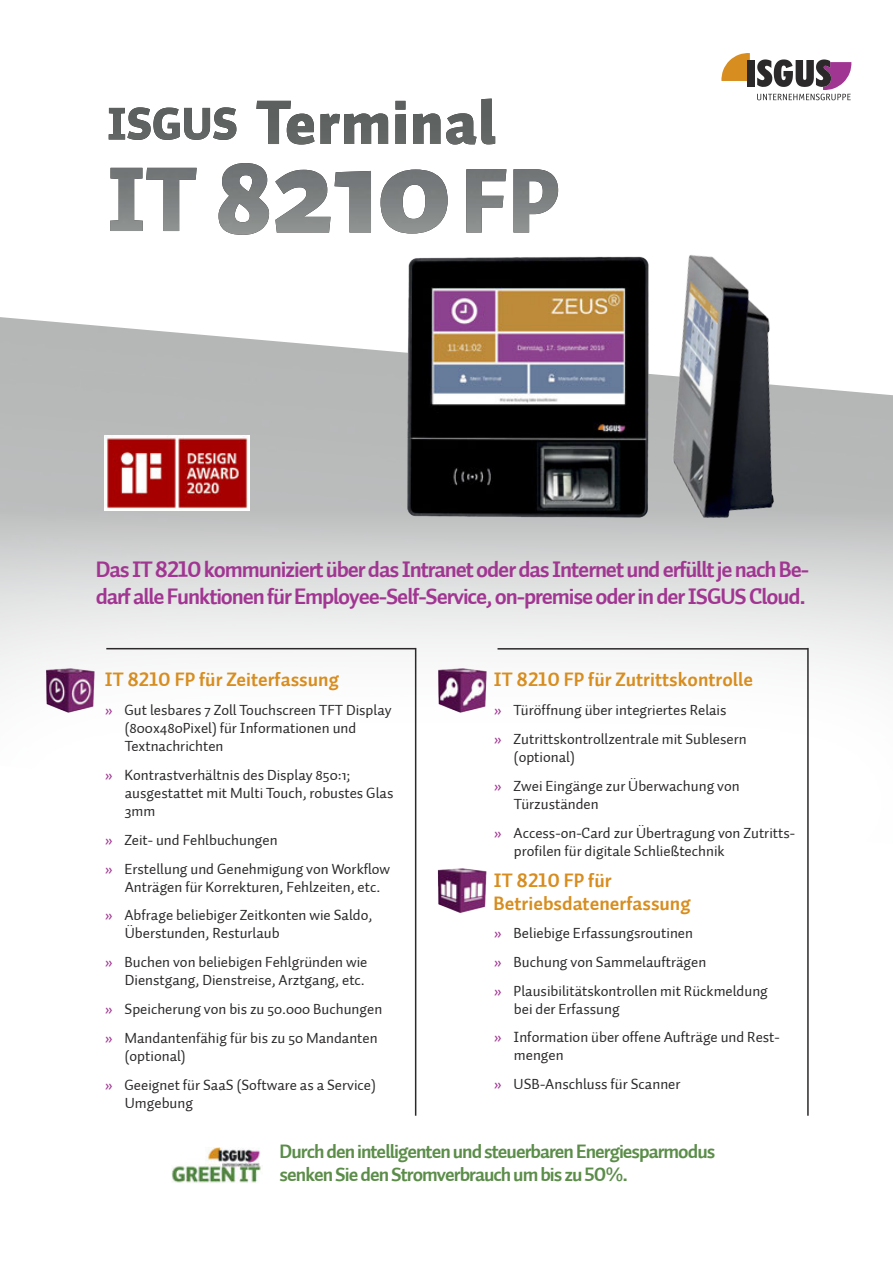
<style>
.page{position:relative;width:893px;height:1263px;background:#fff}
.page>*{position:absolute;margin:0;border:0;box-sizing:border-box;transform-origin:0 0}
.t1{font:22.5px/27px "Auto 1 Bold LF";letter-spacing:-.05em;color:#a13692}
.t2{font:19.5px/23.4px "Auto 1 Bold LF";letter-spacing:-.05em;color:#5b8d49}
.t3{font:19.5px/23.4px "Auto 1 Bold LF";color:#d78d1f}
.t4{font:15px/28.8px "Auto 1";color:#2b292a}
.s1{color:#a13692}
</style>
<div class="page">
<svg style="left:0;top:510px;width:893px;height:559px"></svg>
<img style="left:104px;top:436px;width:144px;height:74px">
<svg style="left:721px;top:53px;width:29px;height:28px"></svg>
<div style="left:747px;top:60px;width:7px;height:26px;background:#2b292a"></div>
<svg style="left:757px;top:59px;width:94px;height:41px"></svg>
<img style="left:41px;top:659px;width:61px;height:57px">
<img style="left:433px;top:659px;width:61px;height:57px">
<img style="left:433px;top:860px;width:61px;height:61px">
<hr style="left:106px;top:648px;width:310px;height:1px;background:#2b292a">
<hr style="left:497px;top:648px;width:311px;height:1px;background:#2b292a">
<hr style="left:415px;top:648px;width:1px;height:468px;background:#2b292a">
<hr style="left:807px;top:648px;width:2px;height:468px;background:#2b292a">
<img style="left:398px;top:255px;width:390px;height:272px">
<img style="left:171px;top:1147px;width:90px;height:36px">
<svg style="left:109px;top:107px;width:449px;height:128px"></svg>
<img style="left:127px;top:99px;width:368px;height:45px">
<h1 class="t1" style="left:96px;top:556px;width:715px">Das IT 8210 kommuniziert über das Intranet oder das Internet und erfüllt je nach Be&shy;darf alle Funktionen für Employee-Self-Service, on-premise oder in der ISGUS Cloud.</h1>
<h2 class="t3" style="left:104px;top:668px;width:236px">IT 8210 FP für Zeiterfassung</h2>
<p class="t4" style="left:125px;top:701px;width:268px;line-height:18px;text-indent:-20px"><span class="s1">»</span> Gut lesbares 7 Zoll Touchscreen TFT Display (800x480Pixel) für Informationen und<br>Textnachrichten</p>
<p class="t4" style="left:125px;top:766px;width:270px;line-height:18px;text-indent:-20px"><span class="s1">»</span> Kontrastverhältnis des Display 850:1; ausgestattet mit Multi Touch, robustes Glas<br>3mm</p>
<p class="t4" style="left:104px;top:825px;width:287px"><span class="s1">»</span> Zeit- und Fehlbuchungen<br><span class="s1">»</span> Erstellung und Genehmigung von Workflow</p>
<p class="t4" style="left:104px;top:872px;width:277px;text-indent:20px">Anträgen für Korrekturen, Fehlzeiten, etc. <span class="s1">»</span> Abfrage beliebiger Zeitkonten wie Saldo,</p>
<p class="t4" style="left:104px;top:919px;width:264px;text-indent:20px">Überstunden, Resturlaub<br><span class="s1">»</span> Buchen von beliebigen Fehlgründen wie</p>
<p class="t4" style="left:104px;top:966px;width:279px;text-align:center">Dienstgang, Dienstreise, Arztgang, etc.<br><span class="s1">»</span> Speicherung von bis zu 50.000 Buchungen <span class="s1">»</span> Mandantenfähig für bis zu 50 Mandanten</p>
<p class="t4" style="left:104px;top:1041px;width:273px;text-indent:20px">(optional)<br><span class="s1">»</span> Geeignet für SaaS (Software as a Service)</p>
<p class="t4" style="left:125px;top:1088px;width:70px">Umgebung</p>
<h2 class="t3" style="left:494px;top:668px;width:261px">IT 8210 FP für Zutrittskontrolle</h2>
<p class="t4" style="left:494px;top:696px;width:255px"><span class="s1">»</span> Türöffnung über integriertes Relais<br><span class="s1">»</span> Zutrittskontrollzentrale mit Sublesern</p>
<p class="t4" style="left:494px;top:743px;width:248px;text-indent:20px">(optional)<br><span class="s1">»</span> Zwei Eingänge zur Überwachung von</p>
<p class="t4" style="left:494px;top:789px;width:303px;text-indent:20px">Türzuständen<br><span class="s1">»</span> Access-on-Card zur Übertragung von Zutritts-</p>
<p class="t4" style="left:514px;top:836px;width:212px">profilen für digitale Schließtechnik</p>
<h2 class="t3" style="left:494px;top:869px;width:199px">IT 8210 FP für<br>Betriebsdatenerfassung</h2>
<p class="t4" style="left:494px;top:919px;width:276px"><span class="s1">»</span> Beliebige Erfassungsroutinen<br><span class="s1">»</span> Buchung von Sammelaufträgen<br><span class="s1">»</span> Plausibilitätskontrollen mit Rückmeldung</p>
<p class="t4" style="left:494px;top:994px;width:288px;text-indent:20px">bei der Erfassung<br><span class="s1">»</span> Information über offene Aufträge und Rest-</p>
<p class="t4" style="left:494px;top:1041px;width:188px;text-indent:20px">mengen<br><span class="s1">»</span> USB-Anschluss für Scanner</p>
<h2 class="t2" style="left:280px;top:1140px;width:437px">Durch den intelligenten und steuerbaren Energiesparmodus senken Sie den Stromverbrauch um bis zu 50%.</h2>
</div>
